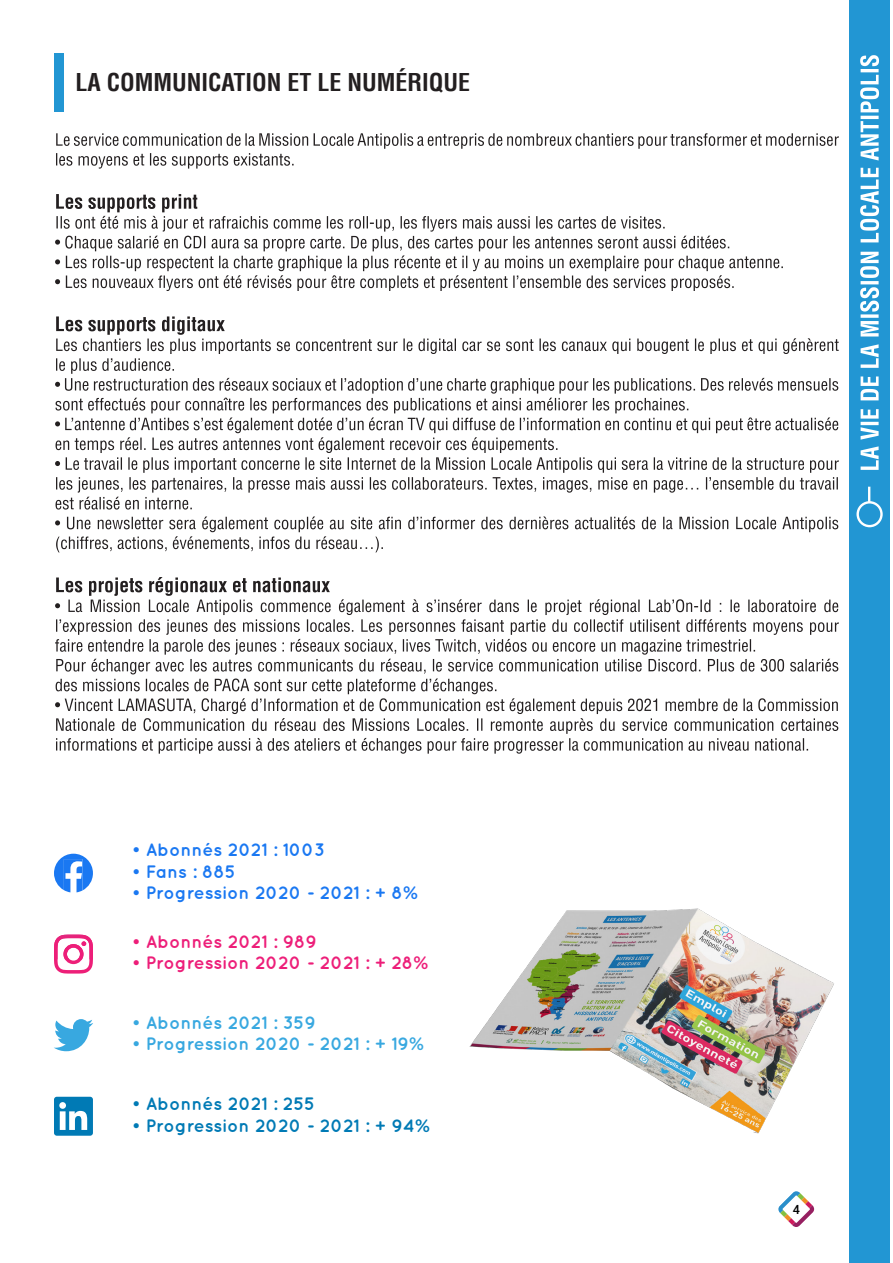
<style>
.page{position:relative;width:893px;height:1263px;background:#fff}
.page>*{position:absolute;margin:0;border:0;box-sizing:border-box;transform-origin:0 0}
.t1{font:700 condensed 24px "Helvetica LT";color:#231f20}
.t2{font:700 18px "Quicksand";color:#1a78f2}
.t3{font:700 18px "Quicksand";color:#007ab5}
.t4{font:700 18px "Quicksand";color:#38a8e0}
.t5{font:700 18px "Quicksand";color:#ed1e79}
.t6{font:500 12.6px "Roboto";color:#000}
</style>
<div class="page">
<svg style="left:778px;top:1195px;width:36px;height:32px"></svg>
<svg style="left:54px;top:854px;width:39px;height:39px"></svg>
<svg style="left:54px;top:935px;width:39px;height:38px"></svg>
<div style="left:54px;top:1097px;width:39px;height:39px;background:#007ab5;border-radius:3px"></div>
<svg style="left:59px;top:1102px;width:28px;height:28px"></svg>
<svg style="left:54px;top:1019px;width:39px;height:32px"></svg>
<div style="left:55px;top:53px;width:9px;height:58px;background:#2296d3"></div>
<svg style="left:55px;top:577px;width:784px;height:177px"></svg>
<svg style="left:55px;top:516px;width:783px;height:36px"></svg>
<svg style="left:55px;top:316px;width:784px;height:194px"></svg>
<svg style="left:55px;top:194px;width:728px;height:97px"></svg>
<svg style="left:56px;top:133px;width:783px;height:36px"></svg>
<img style="left:469px;top:908px;width:365px;height:287px">
<div style="left:849px;top:0;width:41px;height:1263px;background:#2296d3"></div>
<svg style="left:860px;top:55px;width:19px;height:415px"></svg>
<svg style="left:856px;top:487px;width:27px;height:40px"></svg>
<p class="t1" style="left:76px;top:68px;width:396px">LA COMMUNICATION ET LE NUMÉRIQUE</p>
<p class="t2" style="left:132px;top:839px;width:195px">• Abonnés 2021 : 1003</p>
<p class="t2" style="left:132px;top:860px;width:105px">• Fans : 885</p>
<p class="t2" style="left:132px;top:882px;width:287px">• Progression 2020 - 2021 : + 8%</p>
<p class="t5" style="left:132px;top:931px;width:187px">• Abonnés 2021 : 989</p>
<p class="t5" style="left:132px;top:952px;width:298px">• Progression 2020 - 2021 : + 28%</p>
<p class="t4" style="left:132px;top:1012px;width:186px">• Abonnés 2021 : 359</p>
<p class="t4" style="left:132px;top:1033px;width:293px">• Progression 2020 - 2021 : + 19%</p>
<p class="t3" style="left:132px;top:1093px;width:185px">• Abonnés 2021 : 255</p>
<p class="t3" style="left:132px;top:1114px;width:299px">• Progression 2020 - 2021 : + 94%</p>
<p class="t6" style="left:793px;top:1200px;width:9px">4</p>
</div>
